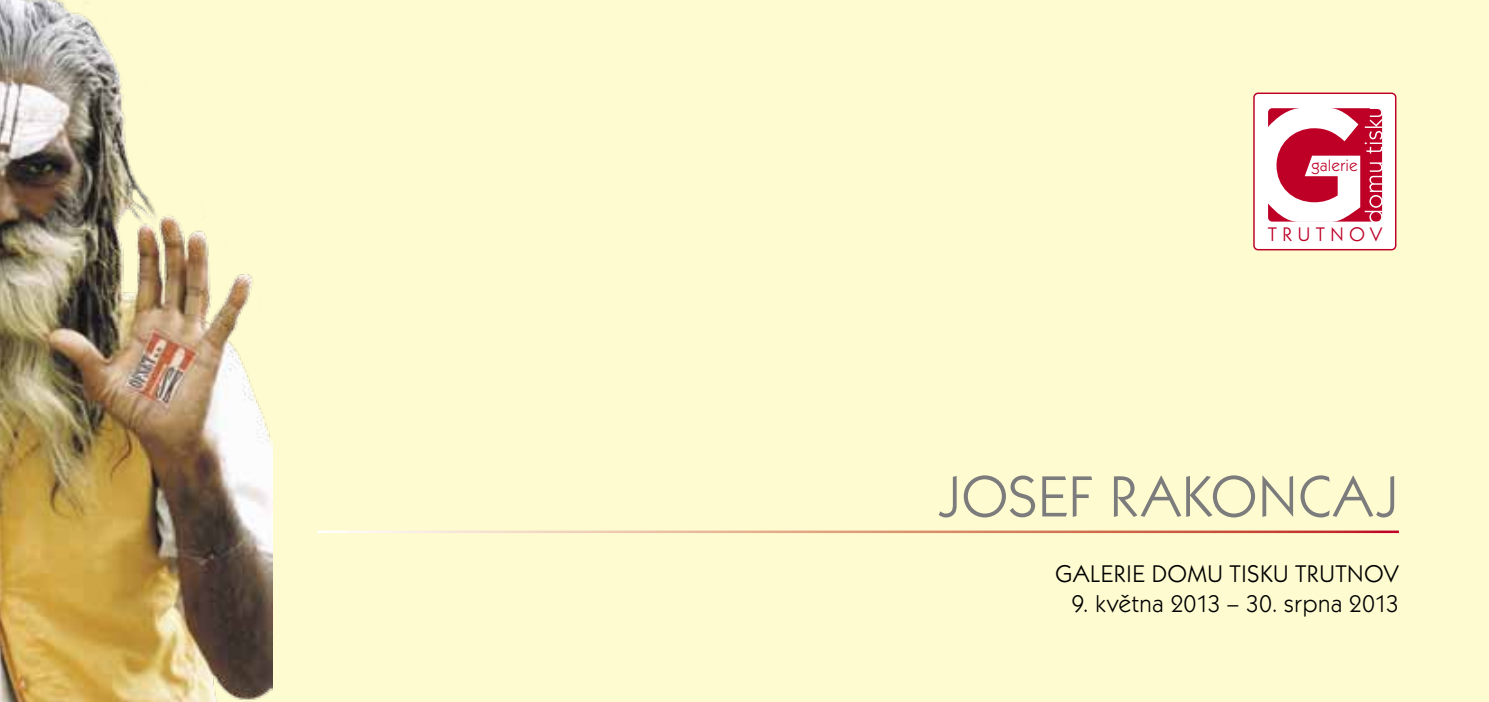
<style>
.page{position:relative;width:1489px;height:702px;background:#fff}
.page>*{position:absolute;margin:0;border:0;box-sizing:border-box;transform-origin:0 0}
.t1{font:60px "Kabel Itc TCE";letter-spacing:-.005em;color:#7c7c7c}
.t2{font:25px "Kabel Itc TCE";letter-spacing:.005em;color:#000}
.t3{font:20.25px "Kabel Itc TCE";letter-spacing:.25em;color:#be0027}
.t4{font:17px "Kabel Itc TCE";color:#be0027}
</style>
<div class="page">
<div style="left:0;top:0;width:1488px;height:702px;background:#fefbd1"></div>
<img style="left:0;top:0;width:272px;height:702px">
<hr style="left:317px;top:530px;width:1081px;height:3px;background:#fff">
<div style="left:1253px;top:93px;width:142px;height:157px;background:#fff;border-radius:4px"></div>
<div style="left:1253px;top:92px;width:143px;height:158px;border:1px solid #be0027;border-radius:4px"></div>
<svg style="left:1268px;top:108px;width:114px;height:114px"></svg>
<p class="t4" style="left:1311px;top:155px;width:48px">GALERIE</p>
<p class="t3" style="left:1267px;top:222px;width:116px">TRUTNOV</p>
<h1 class="t1" style="left:937px;top:462px;width:463px">JOSEF RAKONCAJ</h1>
<p class="t2" style="left:1055px;top:559px;width:341px">GALERIE DOMU TISKU TRUTNOV</p>
<p class="t2" style="left:1071px;top:589px;width:329px">9. KVĚTNA 2013 – 30. SRPNA 2013</p>
</div>
